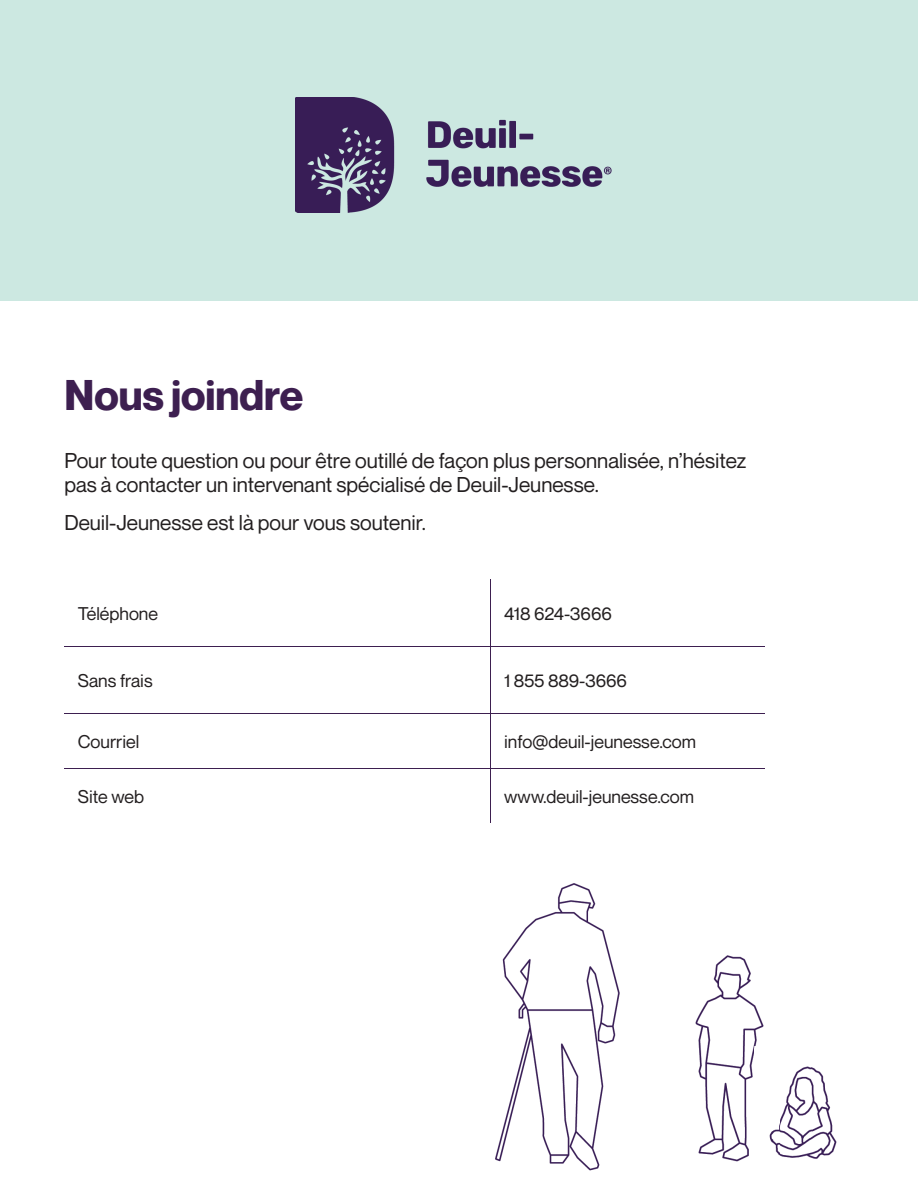
<style>
.page{position:relative;width:918px;height:1188px;background:#fff}
.page>*{position:absolute;margin:0;border:0;box-sizing:border-box;transform-origin:0 0}
.t1{font:700 42px "Neue Montreal";color:#3d1f50}
.t2{font:21px/24px "Neue Montreal";color:#231f20}
.t3{font:18px "Neue Montreal";color:#231f20}
</style>
<div class="page">
<div style="left:0;top:0;width:918px;height:301px;background:#cce8e1"></div>
<img style="left:295px;top:97px;width:317px;height:115px">
<hr style="left:490px;top:579px;width:1px;height:67px;background:#3d1f50">
<hr style="left:64px;top:646px;width:427px;height:1px;background:#3d1f50">
<hr style="left:491px;top:646px;width:274px;height:1px;background:#3d1f50">
<hr style="left:490px;top:647px;width:1px;height:67px;background:#3d1f50">
<hr style="left:64px;top:714px;width:427px;height:1px;background:#3d1f50">
<hr style="left:491px;top:714px;width:274px;height:1px;background:#3d1f50">
<hr style="left:490px;top:714px;width:1px;height:54px;background:#3d1f50">
<hr style="left:490px;top:768px;width:1px;height:55px;background:#3d1f50">
<hr style="left:64px;top:768px;width:427px;height:1px;background:#3d1f50">
<hr style="left:491px;top:768px;width:274px;height:1px;background:#3d1f50">
<img style="left:495px;top:883px;width:125px;height:288px">
<img style="left:695px;top:955px;width:69px;height:207px">
<img style="left:779px;top:1066px;width:58px;height:93px">
<img style="left:754px;top:1047px;width:25px;height:115px">
<h1 class="t1" style="left:64px;top:370px;width:241px">Nous joindre</h1>
<p class="t2" style="left:64px;top:449px;width:684px">Pour toute question ou pour être outillé de façon plus personnalisée, n’hésitez pas à contacter un intervenant spécialisé de Deuil-Jeunesse.</p>
<p class="t2" style="left:64px;top:510px;width:363px">Deuil-Jeunesse est là pour vous soutenir.</p>
<p class="t3" style="left:78px;top:602px;width:82px">Téléphone</p>
<p class="t3" style="left:504px;top:602px;width:109px">418 624-3666</p>
<p class="t3" style="left:78px;top:670px;width:76px">Sans frais</p>
<p class="t3" style="left:504px;top:670px;width:124px">1 855 889-3666</p>
<p class="t3" style="left:78px;top:731px;width:63px">Courriel</p>
<p class="t3" style="left:504px;top:731px;width:193px">info@deuil-jeunesse.com</p>
<p class="t3" style="left:78px;top:785px;width:68px">Site web</p>
<p class="t3" style="left:504px;top:785px;width:191px">www.deuil-jeunesse.com</p>
</div>
